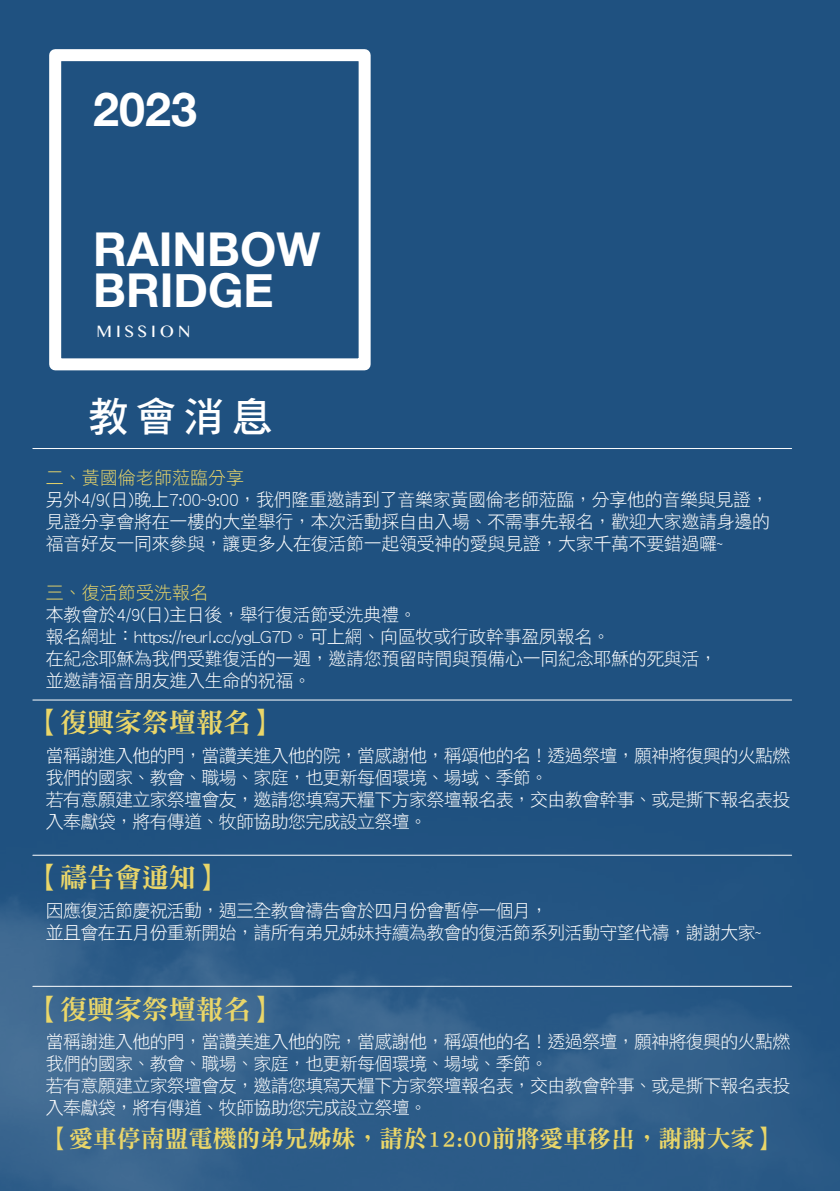
<style>
.page{position:relative;width:840px;height:1191px;background:#fff}
.page>*{position:absolute;margin:0;border:0;box-sizing:border-box;transform-origin:0 0}
.t1{font:700 46.6px/41px "Helvetica Neue";color:#fff}
.t2{font:40.6px "DF Hei Std W7";color:#fff}
.t3{font:27.2px "DF Ming Std W9";color:#ead669}
.t4{font:23.8px "DF Ming Std W9";color:#ead669}
.t5{font:18px/22px "DF Hei Std W3";letter-spacing:-.04em;color:#fff}
.t6{font:18px/22px "DF Hei Std W3";letter-spacing:-.02em;color:#fff}
.t7{font:18px "DF Hei Std W3";color:#ead669}
.t8{font:16.6px "Gurmukhi MN";letter-spacing:.24em;color:#fff}
</style>
<div class="page">
<div style="left:0;top:0;width:839px;height:1191px;background:#1f5180"></div>
<img style="left:0;top:854px;width:838px;height:337px">
<div style="left:49px;top:49px;width:321px;height:321px;border:12px solid #fff"></div>
<hr style="left:33px;top:986px;width:758px;height:1px;background:#fff">
<hr style="left:33px;top:855px;width:758px;height:1px;background:#fff">
<hr style="left:33px;top:699px;width:758px;height:1px;background:#fff">
<hr style="left:33px;top:448px;width:758px;height:1px;background:#fff">
<h1 class="t1" style="left:93px;top:90px;width:105px">2023</h1>
<h1 class="t1" style="left:93px;top:230px;width:228px">RAINBOW<br>BRIDGE</h1>
<p class="t8" style="left:96px;top:322px;width:95px">MISSION</p>
<h2 class="t2" style="left:88px;top:395px;width:186px">教會消息</h2>
<p class="t7" style="left:46px;top:467px;width:200px">二、黃國倫老師蒞臨分享</p>
<p class="t5" style="left:46px;top:488px;width:725px;text-align:justify">另外4/9(日)晚上7:00~9:00，我們隆重邀請到了音樂家黃國倫老師蒞臨，分享他的音樂與見證，見證分享會將在一樓的大堂舉行，本次活動採自由入場、不需事先報名，歡迎大家邀請身邊的福音好友一同來參與，讓更多人在復活節一起領受神的愛與見證，大家千萬不要錯過囉~</p>
<p class="t7" style="left:46px;top:582px;width:164px">三、復活節受洗報名</p>
<p class="t6" style="left:46px;top:603px;width:672px">本教會於4/9(日)主日後，舉行復活節受洗典禮。<br>報名網址：https://reurl.cc/ygLG7D。可上網、向區牧或行政幹事盈夙報名。<br>在紀念耶穌為我們受難復活的一週，邀請您預留時間與預備心一同紀念耶穌的死與活，並邀請福音朋友進入生命的祝福。</p>
<h3 class="t3" style="left:33px;top:708px;width:246px">【復興家祭壇報名】</h3>
<p class="t5" style="left:46px;top:744px;width:745px">當稱謝進入他的門，當讚美進入他的院，當感謝他，稱頌他的名！透過祭壇，願神將復興的火點燃我們的國家、教會、職場、家庭，也更新每個環境、場域、季節。<br>若有意願建立家祭壇會友，邀請您填寫天糧下方家祭壇報名表，交由教會幹事、或是撕下報名表投入奉獻袋，將有傳道、牧師協助您完成設立祭壇。</p>
<h3 class="t3" style="left:33px;top:863px;width:192px">【禱告會通知】</h3>
<p class="t5" style="left:46px;top:899px;width:716px">因應復活節慶祝活動，週三全教會禱告會於四月份會暫停一個月，<br>並且會在五月份重新開始，請所有弟兄姊妹持續為教會的復活節系列活動守望代禱，謝謝大家~</p>
<h3 class="t3" style="left:33px;top:994px;width:246px">【復興家祭壇報名】</h3>
<p class="t5" style="left:46px;top:1030px;width:745px">當稱謝進入他的門，當讚美進入他的院，當感謝他，稱頌他的名！透過祭壇，願神將復興的火點燃我們的國家、教會、職場、家庭，也更新每個環境、場域、季節。<br>若有意願建立家祭壇會友，邀請您填寫天糧下方家祭壇報名表，交由教會幹事、或是撕下報名表投入奉獻袋，將有傳道、牧師協助您完成設立祭壇。</p>
<h3 class="t4" style="left:45px;top:1125px;width:734px">【愛車停南盟電機的弟兄姊妹，請於12:00前將愛車移出，謝謝大家】</h3>
</div>
